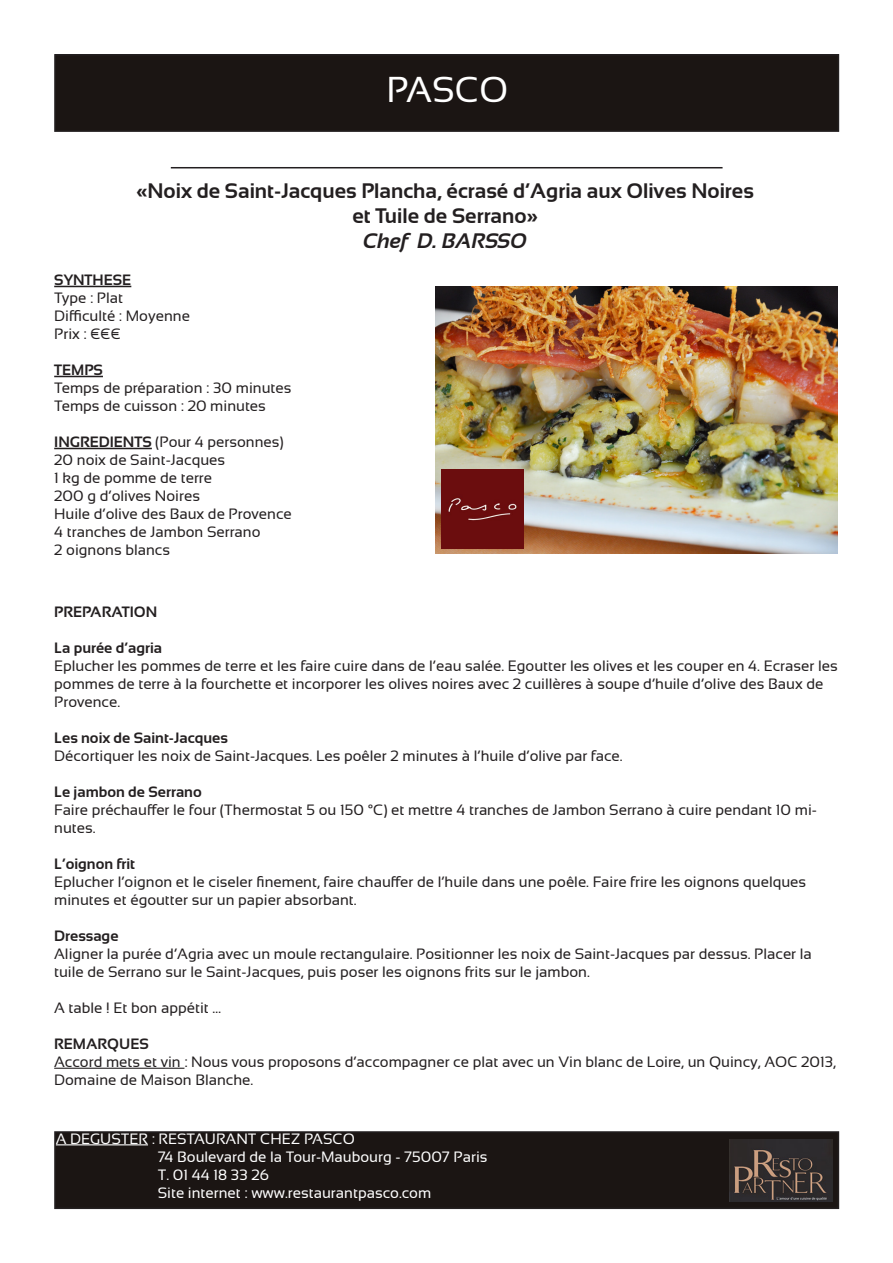
<style>
.page{position:relative;width:893px;height:1263px;background:#fff}
.page>*{position:absolute;margin:0;border:0;box-sizing:border-box;transform-origin:0 0}
.t1{font:36px "Sansation";color:#fff}
.t2{font:700 21px "Sansation";color:#231f20}
.t3{font:italic 700 21px "Sansation";color:#231f20}
.t4{font:15px/18px "Sansation";color:#231f20}
.t5{font:15px "Sansation";color:#fff}
.t6{font:700 15px "Sansation";color:#231f20}
.s1{font-weight:700}
</style>
<div class="page">
<div style="left:55px;top:55px;width:783px;height:76px;background:#1b1513"></div>
<div style="left:54px;top:54px;width:785px;height:78px;border:2px solid #231f20"></div>
<hr style="left:171px;top:167px;width:552px;height:1px;background:#231f20">
<div style="left:55px;top:1132px;width:783px;height:76px;background:#1b1513"></div>
<hr style="left:56px;top:1144px;width:92px;height:1px;background:#fff">
<div style="left:54px;top:1131px;width:785px;height:78px;border:2px solid #231f20"></div>
<img style="left:436px;top:286px;width:402px;height:267px">
<div style="left:441px;top:470px;width:82px;height:78px;background:#6b0d0e"></div>
<hr style="left:54px;top:286px;width:77px;height:1px;background:#231f20">
<hr style="left:54px;top:376px;width:49px;height:1px;background:#231f20">
<hr style="left:54px;top:448px;width:98px;height:1px;background:#231f20">
<hr style="left:54px;top:1068px;width:130px;height:1px;background:#231f20">
<img style="left:729px;top:1139px;width:103px;height:62px">
<p class="t1" style="left:387px;top:70px;width:123px">PASCO</p>
<p class="t2" style="left:136px;top:179px;width:619px">«Noix de Saint-Jacques Plancha, écrasé d’Agria aux Olives Noires</p>
<p class="t2" style="left:352px;top:204px;width:187px">et Tuile de Serrano»</p>
<p class="t3" style="left:363px;top:229px;width:165px">Chef D. BARSSO</p>
<p class="t6" style="left:54px;top:272px;width:79px">SYNTHESE</p>
<p class="t4" style="left:54px;top:289px;width:70px">Type : Plat</p>
<p class="t4" style="left:54px;top:307px;width:137px">Difficulté : Moyenne</p>
<p class="t4" style="left:54px;top:325px;width:68px">Prix : €€€</p>
<p class="t6" style="left:54px;top:362px;width:50px">TEMPS</p>
<p class="t4" style="left:54px;top:379px;width:239px">Temps de préparation : 30 minutes</p>
<p class="t4" style="left:54px;top:397px;width:213px">Temps de cuisson : 20 minutes</p>
<p class="t4" style="left:54px;top:433px;width:231px"><span class="s1">INGREDIENTS</span> (Pour 4 personnes)</p>
<p class="t4" style="left:54px;top:451px;width:172px">20 noix de Saint-Jacques</p>
<p class="t4" style="left:54px;top:469px;width:159px">1 kg de pomme de terre</p>
<p class="t4" style="left:54px;top:487px;width:147px">200 g d’olives Noires</p>
<p class="t4" style="left:54px;top:505px;width:239px">Huile d’olive des Baux de Provence</p>
<p class="t4" style="left:54px;top:523px;width:208px">4 tranches de Jambon Serrano</p>
<p class="t4" style="left:54px;top:541px;width:117px">2 oignons blancs</p>
<p class="t6" style="left:54px;top:603px;width:105px">PREPARATION</p>
<p class="t6" style="left:54px;top:639px;width:109px">La purée d’agria</p>
<p class="t4" style="left:54px;top:657px;width:785px">Eplucher les pommes de terre et les faire cuire dans de l’eau salée. Egoutter les olives et les couper en 4. Ecraser les pommes de terre à la fourchette et incorporer les olives noires avec 2 cuillères à soupe d’huile d’olive des Baux de<br>Provence.</p>
<p class="t6" style="left:54px;top:729px;width:175px">Les noix de Saint-Jacques</p>
<p class="t4" style="left:54px;top:747px;width:570px">Décortiquer les noix de Saint-Jacques. Les poêler 2 minutes à l’huile d’olive par face.</p>
<p class="t6" style="left:54px;top:783px;width:149px">Le jambon de Serrano</p>
<p class="t4" style="left:54px;top:801px;width:764px">Faire préchauffer le four (Thermostat 5 ou 150 °C) et mettre 4 tranches de Jambon Serrano à cuire pendant 10 mi&shy;nutes.</p>
<p class="t6" style="left:54px;top:855px;width:82px">L’oignon frit</p>
<p class="t4" style="left:54px;top:873px;width:753px">Eplucher l’oignon et le ciseler finement, faire chauffer de l’huile dans une poêle. Faire frire les oignons quelques minutes et égoutter sur un papier absorbant.</p>
<p class="t6" style="left:54px;top:927px;width:66px">Dressage</p>
<p class="t4" style="left:54px;top:945px;width:759px">Aligner la purée d’Agria avec un moule rectangulaire. Positionner les noix de Saint-Jacques par dessus. Placer la tuile de Serrano sur le Saint-Jacques, puis poser les oignons frits sur le jambon.</p>
<p class="t4" style="left:54px;top:999px;width:168px">A table ! Et bon appétit …</p>
<p class="t6" style="left:54px;top:1035px;width:96px">REMARQUES</p>
<p class="t4" style="left:54px;top:1053px;width:783px">Accord mets et vin : Nous vous proposons d’accompagner ce plat avec un Vin blanc de Loire, un Quincy, AOC 2013,<br>Domaine de Maison Blanche.</p>
<p class="t5" style="left:56px;top:1130px;width:301px">A DEGUSTER : RESTAURANT CHEZ PASCO</p>
<p class="t5" style="left:158px;top:1148px;width:331px">74 Boulevard de la Tour-Maubourg - 75007 Paris</p>
<p class="t5" style="left:158px;top:1166px;width:113px">T. 01 44 18 33 26</p>
<p class="t5" style="left:158px;top:1184px;width:275px">Site internet : www.restaurantpasco.com</p>
</div>
